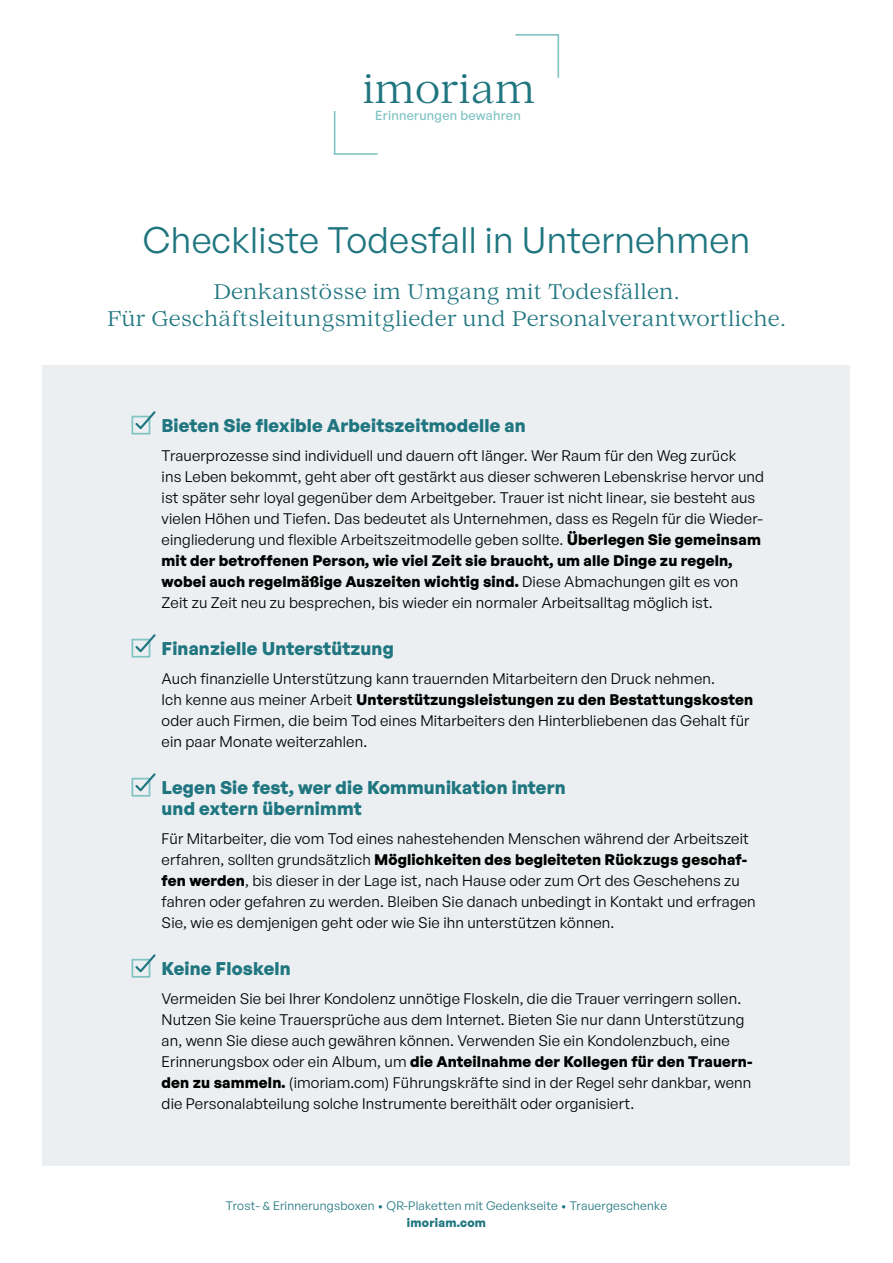
<style>
.page{position:relative;width:893px;height:1263px;background:#fff}
.page>*{position:absolute;margin:0;border:0;box-sizing:border-box;transform-origin:0 0}
.t1{font:39.75px "Lovelace Text";color:#207680}
.t2{font:36px "General Sans";letter-spacing:.01em;color:#207680}
.t3{font:21px/27px "Lovelace Text";letter-spacing:.01em;color:#207680;text-align:center}
.t4{font:700 18px/21px "General Sans";letter-spacing:.01em;color:#207680}
.t5{font:15px/21px "General Sans";letter-spacing:.01em;color:#000}
.t6{font:500 12.75px "General Sans";letter-spacing:.02em;color:#81c3c3}
.t7{font:12px "General Sans";letter-spacing:.02em;color:#207680}
.t8{font:700 12px "General Sans";letter-spacing:.02em;color:#207680}
.s1{font-weight:700}
</style>
<div class="page">
<div style="left:43px;top:366px;width:807px;height:800px;background:#ebeff1"></div>
<svg style="left:515px;top:34px;width:45px;height:44px"></svg>
<svg style="left:333px;top:111px;width:45px;height:44px"></svg>
<svg style="left:132px;top:411px;width:24px;height:24px"></svg>
<svg style="left:132px;top:634px;width:24px;height:24px"></svg>
<svg style="left:132px;top:773px;width:24px;height:24px"></svg>
<svg style="left:132px;top:954px;width:24px;height:24px"></svg>
<h1 class="t1" style="left:362px;top:59px;width:174px">imoriam</h1>
<p class="t6" style="left:375px;top:107px;width:147px">Erinnerungen bewahren</p>
<h2 class="t2" style="left:143px;top:218px;width:609px">Checkliste Todesfall in Unternehmen</h2>
<h3 class="t3" style="left:107px;top:277px;width:680px">Denkanstösse im Umgang mit Todesfällen.<br>Für Geschäftsleitungsmitglieder und Personalverantwortliche.</h3>
<p class="t4" style="left:162px;top:414px;width:366px">Bieten Sie flexible Arbeitszeitmodelle an</p>
<p class="t5" style="left:162px;top:445px;width:604px">Trauerprozesse sind individuell und dauern oft länger. Wer Raum für den Weg zurück<br>ins Leben bekommt, geht aber oft gestärkt aus dieser schweren Lebenskrise hervor und ist später sehr loyal gegenüber dem Arbeitgeber. Trauer ist nicht linear, sie besteht aus vielen Höhen und Tiefen. Das bedeutet als Unternehmen, dass es Regeln für die Wieder&shy;eingliederung und flexible Arbeitszeitmodelle geben sollte. <span class="s1">Überlegen Sie gemeinsam mit der betroffenen Person, wie viel Zeit sie braucht, um alle Dinge zu regeln, wobei auch regelmäßige Auszeiten wichtig sind.</span> Diese Abmachungen gilt es von Zeit zu Zeit neu zu besprechen, bis wieder ein normaler Arbeitsalltag möglich ist.</p>
<p class="t4" style="left:162px;top:637px;width:234px">Finanzielle Unterstützung</p>
<p class="t5" style="left:162px;top:668px;width:593px">Auch finanzielle Unterstützung kann trauernden Mitarbeitern den Druck nehmen.<br>Ich kenne aus meiner Arbeit <span class="s1">Unterstützungsleistungen zu den Bestattungskosten </span>oder auch Firmen, die beim Tod eines Mitarbeiters den Hinterbliebenen das Gehalt für ein paar Monate weiterzahlen.</p>
<p class="t4" style="left:162px;top:776px;width:406px">Legen Sie fest, wer die Kommunikation intern und extern übernimmt</p>
<p class="t5" style="left:162px;top:828px;width:596px">Für Mitarbeiter, die vom Tod eines nahestehenden Menschen während der Arbeitszeit erfahren, sollten grundsätzlich <span class="s1">Möglichkeiten des begleiteten Rückzugs geschaf&shy;fen werden</span>, bis dieser in der Lage ist, nach Hause oder zum Ort des Geschehens zu fahren oder gefahren zu werden. Bleiben Sie danach unbedingt in Kontakt und erfragen Sie, wie es demjenigen geht oder wie Sie ihn unterstützen können.</p>
<p class="t4" style="left:162px;top:957px;width:131px">Keine Floskeln</p>
<p class="t5" style="left:162px;top:988px;width:592px">Vermeiden Sie bei Ihrer Kondolenz unnötige Floskeln, die die Trauer verringern sollen.<br>Nutzen Sie keine Trauersprüche aus dem Internet. Bieten Sie nur dann Unterstützung an, wenn Sie diese auch gewähren können. Verwenden Sie ein Kondolenzbuch, eine Erinnerungsbox oder ein Album, um <span class="s1">die Anteilnahme der Kollegen für den Trauern&shy;den zu sammeln.</span> (imoriam.com) Führungskräfte sind in der Regel sehr dankbar, wenn die Personalabteilung solche Instrumente bereithält oder organisiert.</p>
<p class="t7" style="left:226px;top:1198px;width:442px">Trost- &amp; Erinnerungsboxen • QR-Plaketten mit Gedenkseite • Trauergeschenke</p>
<p class="t8" style="left:407px;top:1214px;width:81px">imoriam.com</p>
</div>
